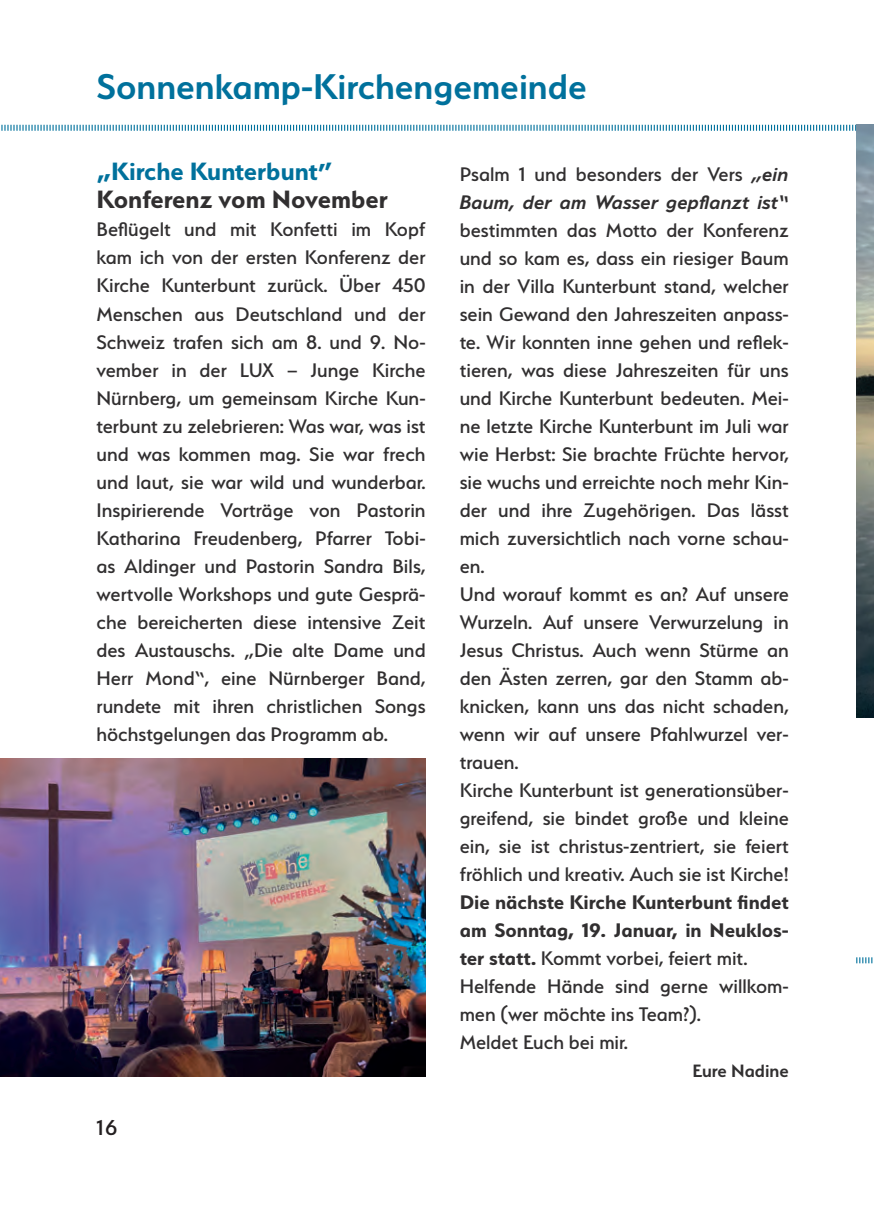
<style>
.page{position:relative;width:874px;height:1225px;background:#fff}
.page>*{position:absolute;margin:0;border:0;box-sizing:border-box;transform-origin:0 0}
.t1{font:600 40px "Serenity";color:#00719c}
.t2{font:700 28px "Serenity";color:#312f30}
.t3{font:700 28px "Serenity";color:#00719c}
.t4{font:500 24px "Serenity";color:#231f20}
.t5{font:500 22px/28px "Serenity";color:#312f30}
.t6{font:italic 600 22px/28px "Serenity";color:#312f30}
.t7{font:600 20px "Serenity";color:#312f30}
.s1{font-weight:500;font-style:normal}
.s2{font-weight:700}
</style>
<div class="page">
<svg style="left:1px;top:124px;width:855px;height:7px"></svg>
<img style="left:0;top:759px;width:425px;height:317px">
<img style="left:855px;top:125px;width:18px;height:593px">
<svg style="left:856px;top:957px;width:17px;height:7px"></svg>
<h1 class="t1" style="left:96px;top:64px;width:491px">Sonnenkamp-Kirchengemeinde</h1>
<p class="t3" style="left:96px;top:156px;width:237px">„Kirche Kunterbunt”</p>
<p class="t2" style="left:96px;top:184px;width:293px">Konferenz vom November</p>
<p class="t5" style="left:96px;top:215px;width:330px;text-align:justify">Beflügelt und mit Konfetti im Kopf kam ich von der ersten Konferenz der Kirche Kunterbunt zurück. Über 450<br>Menschen aus Deutschland und der Schweiz trafen sich am 8. und 9. No&shy;vember in der LUX – Junge Kirche Nürnberg, um gemeinsam Kirche Kun&shy;terbunt zu zelebrieren: Was war, was ist und was kommen mag. Sie war frech und laut, sie war wild und wunderbar.<br>Inspirierende Vorträge von Pastorin Katharina Freudenberg, Pfarrer Tobi&shy;as Aldinger und Pastorin Sandra Bils, wertvolle Workshops und gute Gesprä&shy;che bereicherten diese intensive Zeit des Austauschs. „Die alte Dame und Herr Mond“, eine Nürnberger Band, rundete mit ihren christlichen Songs höchstgelungen das Programm ab.</p>
<p class="t4" style="left:96px;top:1114px;width:22px">16</p>
<p class="t6" style="left:459px;top:159px;width:330px"><span class="s1">Psalm 1 und besonders der Vers</span> „ein<br>Baum, der am Wasser gepflanzt ist“</p>
<p class="t5" style="left:459px;top:216px;width:330px">bestimmten das Motto der Konferenz und so kam es, dass ein riesiger Baum in der Villa Kunterbunt stand, welcher sein Gewand den Jahreszeiten anpass&shy;te. Wir konnten inne gehen und reflek&shy;tieren, was diese Jahreszeiten für uns und Kirche Kunterbunt bedeuten. Mei&shy;ne letzte Kirche Kunterbunt im Juli war wie Herbst: Sie brachte Früchte hervor, sie wuchs und erreichte noch mehr Kin&shy;der und ihre Zugehörigen. Das lässt mich zuversichtlich nach vorne schau&shy;en.<br>Und worauf kommt es an? Auf unsere Wurzeln. Auf unsere Verwurzelung in Jesus Christus. Auch wenn Stürme an den Ästen zerren, gar den Stamm ab&shy;knicken, kann uns das nicht schaden, wenn wir auf unsere Pfahlwurzel ver&shy;trauen.<br>Kirche Kunterbunt ist generationsüber&shy;greifend, sie bindet große und kleine ein, sie ist christus-zentriert, sie feiert fröhlich und kreativ. Auch sie ist Kirche!</p>
<p class="t5" style="left:459px;top:888px;width:330px"><span class="s2">Die nächste Kirche Kunterbunt findet am Sonntag, 19. Januar, in Neuklos&shy;ter statt.</span> Kommt vorbei, feiert mit.<br>Helfende Hände sind gerne willkom&shy;men (wer möchte ins Team?).<br>Meldet Euch bei mir.</p>
<p class="t7" style="left:692px;top:1059px;width:98px">Eure Nadine</p>
</div>
